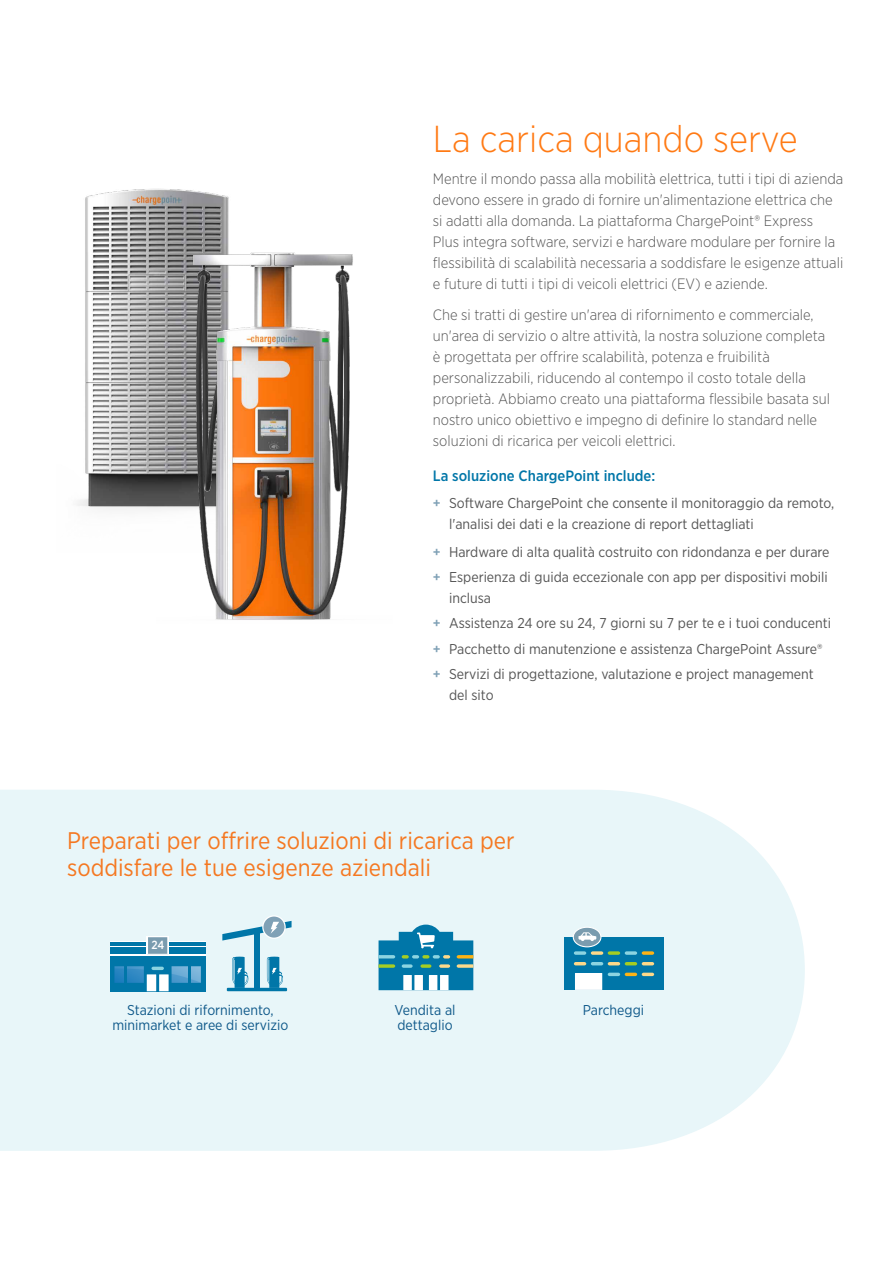
<style>
.page{position:relative;width:893px;height:1263px;background:#fff}
.page>*{position:absolute;margin:0;border:0;box-sizing:border-box;transform-origin:0 0}
.t1{font:300 37.5px "Gotham Narrow";color:#ff7a14}
.t2{font:24px/27px "Gotham Narrow";color:#f57821}
.t3{font:300 15px/21px "Gotham Narrow";color:#555}
.t4{font:500 15px "Gotham Narrow";color:#0076a8}
.t5{font:14.25px/25.3px "Gotham Narrow";color:#555}
.t6{font:14.25px/15px "Gotham Narrow";color:#0f598a}
.t7{font:500 11.85px "Gotham Narrow";color:#fff}
.s1{font-weight:500;color:#80a1b6}
</style>
<div class="page">
<img style="left:77px;top:188px;width:152px;height:322px">
<img style="left:156px;top:209px;width:197px;height:411px">
<div style="left:0;top:790px;width:805px;height:361px;background:#e8f6f9"></div>
<svg style="left:379px;top:924px;width:94px;height:66px;background:#4b9dba"></svg>
<div style="left:565px;top:937px;width:99px;height:53px;background:#0076a8"></div>
<svg style="left:575px;top:973px;width:27px;height:17px"></svg>
<svg style="left:608px;top:951px;width:12px;height:4px"></svg>
<svg style="left:625px;top:951px;width:12px;height:4px"></svg>
<svg style="left:574px;top:951px;width:12px;height:4px"></svg>
<svg style="left:591px;top:951px;width:12px;height:4px"></svg>
<svg style="left:642px;top:951px;width:12px;height:4px"></svg>
<svg style="left:574px;top:962px;width:80px;height:3px"></svg>
<svg style="left:608px;top:973px;width:46px;height:3px"></svg>
<svg style="left:573px;top:927px;width:28px;height:20px"></svg>
<div style="left:573px;top:927px;width:28px;height:20px;border:1px solid #fff;border-radius:50%"></div>
<svg style="left:578px;top:932px;width:18px;height:9px"></svg>
<div style="left:254px;top:931px;width:6px;height:60px;background:#0076a8"></div>
<hr style="left:227px;top:988px;width:60px;height:3px;background:#0076a8">
<svg style="left:232px;top:957px;width:16px;height:31px"></svg>
<svg style="left:267px;top:957px;width:16px;height:31px"></svg>
<svg style="left:262px;top:915px;width:24px;height:24px"></svg>
<svg style="left:263px;top:916px;width:21px;height:21px"></svg>
<svg style="left:222px;top:921px;width:70px;height:19px"></svg>
<svg style="left:110px;top:945px;width:95px;height:11px"></svg>
<svg style="left:110px;top:941px;width:95px;height:4px"></svg>
<div style="left:110px;top:948px;width:95px;height:6px;background:#0076a8"></div>
<div style="left:110px;top:956px;width:95px;height:35px;background:#0076a8"></div>
<div style="left:147px;top:936px;width:22px;height:19px;background:#fff"></div>
<svg style="left:147px;top:937px;width:21px;height:18px"></svg>
<svg style="left:114px;top:966px;width:87px;height:25px"></svg>
<h1 class="t1" style="left:433px;top:116px;width:366px">La carica quando serve</h1>
<p class="t3" style="left:433px;top:168px;width:412px">Mentre il mondo passa alla mobilità elettrica, tutti i tipi di azienda devono essere in grado di fornire un'alimentazione elettrica che si adatti alla domanda. La piattaforma ChargePoint® Express<br>Plus integra software, servizi e hardware modulare per fornire la flessibilità di scalabilità necessaria a soddisfare le esigenze attuali e future di tutti i tipi di veicoli elettrici (EV) e aziende.</p>
<p class="t3" style="left:433px;top:304px;width:399px">Che si tratti di gestire un'area di rifornimento e commerciale, un'area di servizio o altre attività, la nostra soluzione completa è progettata per offrire scalabilità, potenza e fruibilità personalizzabili, riducendo al contempo il costo totale della proprietà. Abbiamo creato una piattaforma flessibile basata sul nostro unico obiettivo e impegno di definire lo standard nelle soluzioni di ricarica per veicoli elettrici.</p>
<p class="t4" style="left:433px;top:466px;width:224px">La soluzione ChargePoint include:</p>
<p class="t5" style="left:449px;top:492px;width:387px;line-height:21px;text-indent:-16px"><span class="s1">+</span> Software ChargePoint che consente il monitoraggio da remoto, l'analisi dei dati e la creazione di report dettagliati</p>
<p class="t5" style="left:433px;top:539px;width:398px"><span class="s1">+</span> Hardware di alta qualità costruito con ridondanza e per durare <span class="s1">+</span> Esperienza di guida eccezionale con app per dispositivi mobili</p>
<p class="t5" style="left:433px;top:585px;width:400px;text-indent:16px">inclusa<br><span class="s1">+</span> Assistenza 24 ore su 24, 7 giorni su 7 per te e i tuoi conducenti <span class="s1">+</span> Pacchetto di manutenzione e assistenza ChargePoint Assure® <span class="s1">+</span> Servizi di progettazione, valutazione e project management</p>
<p class="t5" style="left:449px;top:682px;width:46px">del sito</p>
<h2 class="t2" style="left:67px;top:827px;width:449px">Preparati per offrire soluzioni di ricarica per soddisfare le tue esigenze aziendali</h2>
<p class="t7" style="left:151px;top:938px;width:14px">24</p>
<p class="t6" style="left:127px;top:1002px;width:148px">Stazioni di rifornimento,</p>
<p class="t6" style="left:583px;top:1002px;width:63px">Parcheggi</p>
<p class="t6" style="left:112px;top:1017px;width:177px">minimarket e aree di servizio</p>
<p class="t6" style="left:395px;top:1002px;width:62px">Vendita al dettaglio</p>
</div>
